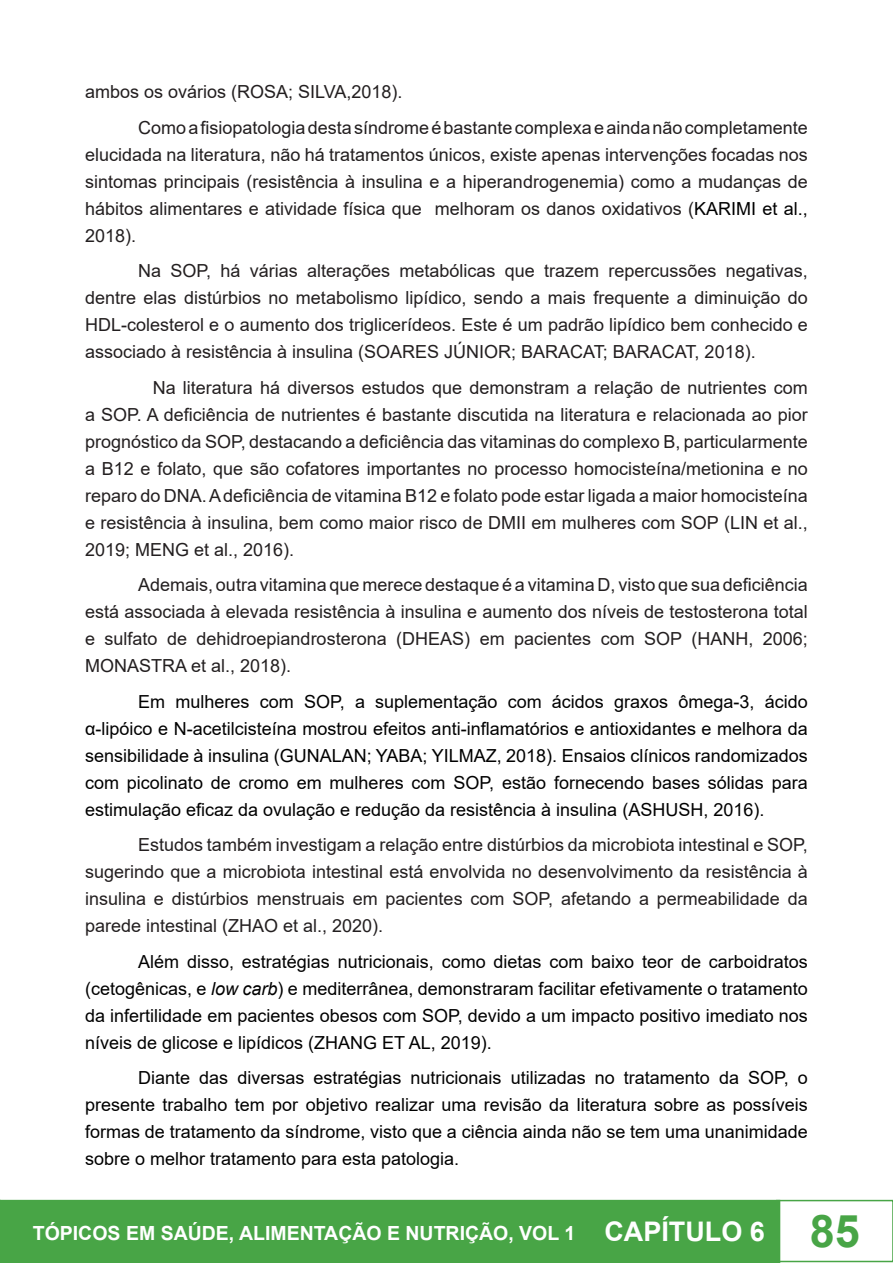
<style>
.page{position:relative;width:893px;height:1263px;background:#fff}
.page>*{position:absolute;margin:0;border:0;box-sizing:border-box;transform-origin:0 0}
.t1{font:700 19.5px "Arial";color:#fff}
.t2{font:18px/27px "Arial";color:#231f20;text-align:justify}
.t3{font:18px/27px "Arial";color:#000;text-align:justify}
.s1{color:#000}
.s2{font-style:italic}
.s3{font-size:27px}
.s4{font-size:45px;color:#48a546}
</style>
<div class="page">
<div style="left:0;top:1200px;width:780px;height:63px;background:#48a546"></div>
<div style="left:776px;top:1200px;width:117px;height:62px;border:2px solid #48a546"></div>
<p class="t2" style="left:85px;top:78px;width:319px">ambos os ovários (ROSA; SILVA,2018).</p>
<p class="t2" style="left:85px;top:114px;width:724px;text-indent:53px">Como a fisiopatologia desta síndrome é bastante complexa e ainda não completamente elucidada na literatura, não há tratamentos únicos, existe apenas intervenções focadas nos sintomas principais (resistência à insulina e a hiperandrogenemia) como a mudanças de hábitos alimentares e atividade física que melhoram os danos oxidativos (<span class="s1">KARIMI et al., </span>2018).</p>
<p class="t2" style="left:85px;top:257px;width:724px;text-indent:53px">Na SOP, há várias alterações metabólicas que trazem repercussões negativas, dentre elas distúrbios no metabolismo lipídico, sendo a mais frequente a diminuição do HDL-colesterol e o aumento dos triglicerídeos. Este é um padrão lipídico bem conhecido e associado à resistência à insulina (SOARES JÚNIOR; BARACAT; BARACAT, 2018).</p>
<p class="t2" style="left:85px;top:374px;width:724px;text-indent:68px">Na literatura há diversos estudos que demonstram a relação de nutrientes com a SOP. A deficiência de nutrientes é bastante discutida na literatura e relacionada ao pior prognóstico da SOP, destacando a deficiência das vitaminas do complexo B, particularmente a B12 e folato, que são cofatores importantes no processo homocisteína/metionina e no reparo do DNA.A deficiência de vitamina B12 e folato pode estar ligada a maior homocisteína e resistência à insulina, bem como maior risco de DMII em mulheres com SOP (LIN et al., 2019; MENG et al., 2016).</p>
<p class="t2" style="left:85px;top:571px;width:724px;text-indent:53px">Ademais, outra vitamina que merece destaque é a vitamina D, visto que sua deficiência está associada à elevada resistência à insulina e aumento dos níveis de testosterona total e sulfato de dehidroepiandrosterona (DHEAS) em pacientes com SOP (HANH, 2006; MONASTRA et al., 2018).</p>
<p class="t3" style="left:85px;top:688px;width:724px;text-indent:53px">Em mulheres com SOP, a suplementação com ácidos graxos ômega-3, ácido α-lipóico e N-acetilcisteína mostrou efeitos anti-inflamatórios e antioxidantes e melhora da sensibilidade à insulina (GUNALAN; YABA; YILMAZ, 2018). Ensaios clínicos randomizados com picolinato de cromo em mulheres com SOP, estão fornecendo bases sólidas para estimulação eficaz da ovulação e redução da resistência à insulina (ASHUSH, 2016).</p>
<p class="t2" style="left:85px;top:831px;width:724px;text-indent:53px">Estudos também investigam a relação entre distúrbios da microbiota intestinal e SOP, sugerindo que a microbiota intestinal está envolvida no desenvolvimento da resistência à insulina e distúrbios menstruais em pacientes com SOP, afetando a permeabilidade da parede intestinal (ZHAO et al., 2020).</p>
<p class="t3" style="left:85px;top:948px;width:724px;text-indent:53px">Além disso, estratégias nutricionais, como dietas com baixo teor de carboidratos (cetogênicas, e <span class="s2">low carb</span>) e mediterrânea, demonstraram facilitar efetivamente o tratamento da infertilidade em pacientes obesos com SOP, devido a um impacto positivo imediato nos níveis de glicose e lipídicos (ZHANG ET AL, 2019).</p>
<p class="t3" style="left:85px;top:1064px;width:724px;text-indent:53px">Diante das diversas estratégias nutricionais utilizadas no tratamento da SOP, o presente trabalho tem por objetivo realizar uma revisão da literatura sobre as possíveis formas de tratamento da síndrome, visto que a ciência ainda não se tem uma unanimidade sobre o melhor tratamento para esta patologia.</p>
<p class="t1" style="left:33px;top:1219px;width:829px">TÓPICOS EM SAÚDE, ALIMENTAÇÃO E NUTRIÇÃO, VOL 1 <span class="s3">CAPÍTULO 6</span> <span class="s4">85</span></p>
</div>
